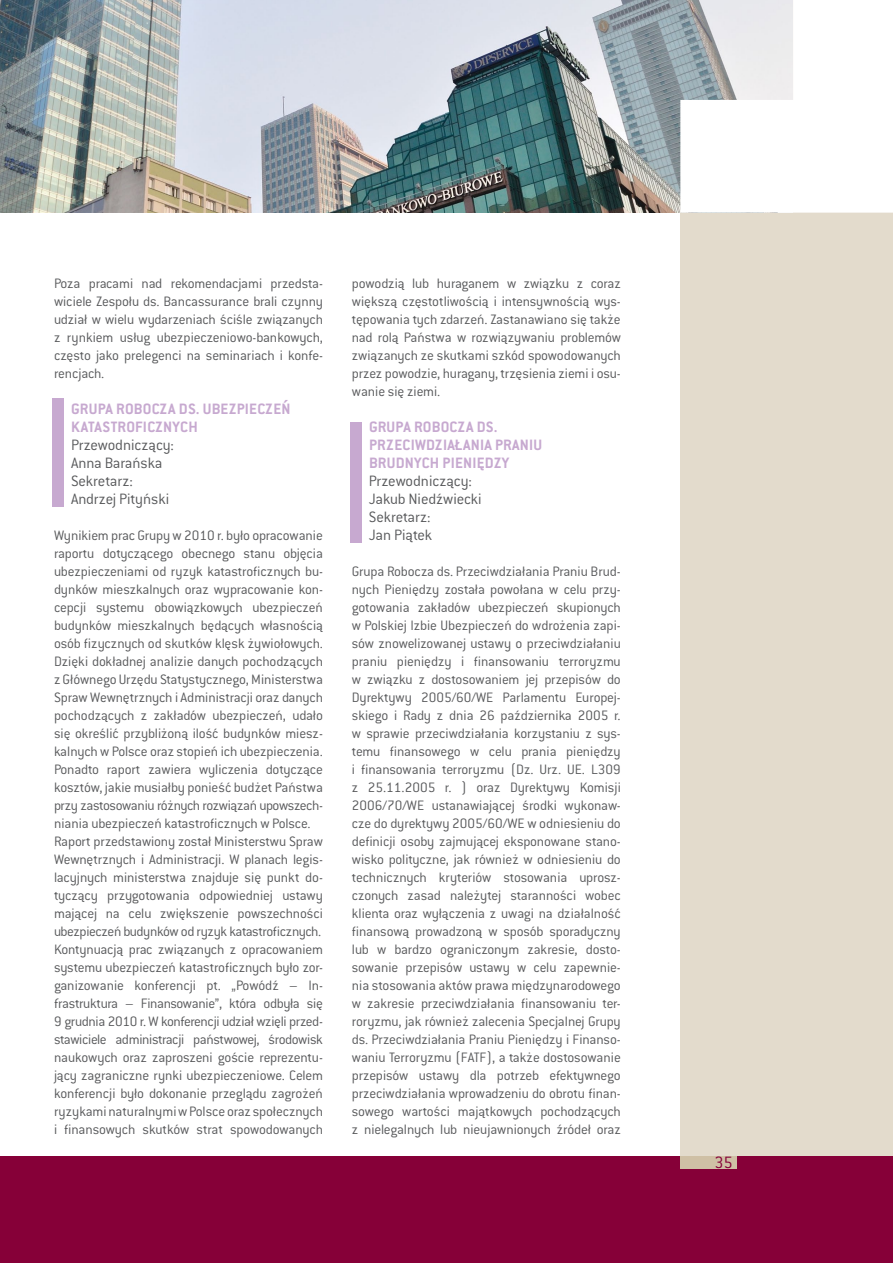
<style>
.page{position:relative;width:893px;height:1263px;background:#fff}
.page>*{position:absolute;margin:0;border:0;box-sizing:border-box;transform-origin:0 0}
.t1{font:300 18px "Conduit Pl";color:#860038}
.t2{font:300 16.5px/18px "Conduit Pl";color:#58595b}
.t3{font:700 16.5px/18px "Conduit Pl";letter-spacing:.015em;color:#c7a9d0}
.t4{font:300 15px/18px "Conduit Pl";letter-spacing:-.015em;color:#58595b;text-align:justify}
</style>
<div class="page">
<div style="left:680px;top:0;width:213px;height:1263px;background:#e3dbcc"></div>
<div style="left:0;top:1157px;width:893px;height:106px;background:#860038"></div>
<div style="left:680px;top:1157px;width:57px;height:12px;background:#cfc0a5"></div>
<img style="left:0;top:0;width:680px;height:213px">
<svg style="left:680px;top:0;width:213px;height:213px;background:#f2f3f4"></svg>
<div style="left:53px;top:398px;width:11px;height:108px;background:#c7a9d0"></div>
<div style="left:350px;top:422px;width:11px;height:120px;background:#c7a9d0"></div>
<p class="t4" style="left:54px;top:274px;width:270px">Poza pracami nad rekomendacjami przedsta&shy;wiciele Zespołu ds. Bancassurance brali czynny udział w wielu wydarzeniach ściśle związanych z rynkiem usług ubezpieczeniowo-bankowych, często jako prelegenci na seminariach i konfe&shy;rencjach.</p>
<p class="t3" style="left:71px;top:399px;width:221px">GRUPA ROBOCZA DS. UBEZPI ECZEŃ<br>KATASTROFI CZNYCH</p>
<p class="t2" style="left:71px;top:435px;width:104px">Przewodniczący:<br>Anna Barańska<br>Sekretarz:<br>Andrzej Pityński</p>
<p class="t4" style="left:54px;top:526px;width:270px;text-align:left">Wynikiem prac Grupy w 2010 r. było opracowanie raportu dotyczącego obecnego stanu objęcia ubezpieczeniami od ryzyk katastroficznych bu&shy;dynków mieszkalnych oraz wypracowanie kon&shy;cepcji systemu obowiązkowych ubezpieczeń budynków mieszkalnych będących własnością osób fizycznych od skutków klęsk żywiołowych.<br>Dzięki dokładnej analizie danych pochodzących z Głównego Urzędu Statystycznego, Ministerstwa Spraw Wewnętrznych i Administracji oraz danych pochodzących z zakładów ubezpieczeń, udało się określić przybliżoną ilość budynków miesz&shy;kalnych w Polsce oraz stopień ich ubezpieczenia.<br>Ponadto raport zawiera wyliczenia dotyczące kosztów, jakie musiałby ponieść budżet Państwa przy zastosowaniu różnych rozwiązań upowszech&shy;niania ubezpieczeń katastroficznych w Polsce.<br>Raport przedstawiony został Ministerstwu Spraw Wewnętrznych i Administracji. W planach legis&shy;lacyjnych ministerstwa znajduje się punkt do&shy;tyczący przygotowania odpowiedniej ustawy mającej na celu zwiększenie powszechności ubezpieczeń budynków od ryzyk katastroficznych.<br>Kontynuacją prac związanych z opracowaniem systemu ubezpieczeń katastroficznych było zor&shy;ganizowanie konferencji pt. „Powódź – In&shy;frastruktura – Finansowanie”, która odbyła się 9 grudnia 2010 r. W konferencji udział wzięli przed&shy;stawiciele administracji państwowej, środowisk naukowych oraz zaproszeni goście reprezentu&shy;jący zagraniczne rynki ubezpieczeniowe. Celem konferencji było dokonanie przeglądu zagrożeń ryzykami naturalnymi w Polsce oraz społecznych i finansowych skutków strat spowodowanych</p>
<p class="t4" style="left:352px;top:274px;width:270px">powodzią lub huraganem w związku z coraz większą częstotliwością i intensywnością wys&shy;tępowania tych zdarzeń. Zastanawiano się także nad rolą Państwa w rozwiązywaniu problemów związanych ze skutkami szkód spowodowanych przez powodzie, huragany, trzęsienia ziemi i osu&shy;wanie się ziemi.</p>
<p class="t3" style="left:369px;top:417px;width:175px">GRUPA ROBOCZA DS.<br>PRZECIWDZIAŁANIA PRANI U<br>BRUDNYCH PIENI ĘDZY</p>
<p class="t2" style="left:369px;top:471px;width:114px">Przewodniczący:<br>Jakub Niedźwiecki<br>Sekretarz:<br>Jan Piątek</p>
<p class="t4" style="left:352px;top:562px;width:270px">Grupa Robocza ds. Przeciwdziałania Praniu Brud&shy;nych Pieniędzy została powołana w celu przy&shy;gotowania zakładów ubezpieczeń skupionych w Polskiej Izbie Ubezpieczeń do wdrożenia zapi&shy;sów znowelizowanej ustawy o przeciwdziałaniu praniu pieniędzy i finansowaniu terroryzmu w związku z dostosowaniem jej przepisów do Dyrektywy 2005/60/WE Parlamentu Europej&shy;skiego i Rady z dnia 26 października 2005 r. w sprawie przeciwdziałania korzystaniu z sys&shy;temu finansowego w celu prania pieniędzy i finansowania terroryzmu (Dz. Urz. UE. L309 z 25.11.2005 r. ) oraz Dyrektywy Komisji 2006/70/WE ustanawiającej środki wykonaw&shy;cze do dyrektywy 2005/60/WE w odniesieniu do definicji osoby zajmującej eksponowane stano&shy;wisko polityczne, jak również w odniesieniu do technicznych kryteriów stosowania uprosz&shy;czonych zasad należytej staranności wobec klienta oraz wyłączenia z uwagi na działalność finansową prowadzoną w sposób sporadyczny lub w bardzo ograniczonym zakresie, dosto&shy;sowanie przepisów ustawy w celu zapewnie&shy;nia stosowania aktów prawa międzynarodowego w zakresie przeciwdziałania finansowaniu ter&shy;roryzmu, jak również zalecenia Specjalnej Grupy ds. Przeciwdziałania Praniu Pieniędzy i Finanso&shy;waniu Terroryzmu (FATF), a także dostosowanie przepisów ustawy dla potrzeb efektywnego przeciwdziałania wprowadzeniu do obrotu finan&shy;sowego wartości majątkowych pochodzących z nielegalnych lub nieujawnionych źródeł oraz</p>
<p class="t1" style="left:714px;top:1152px;width:20px">35</p>
</div>
